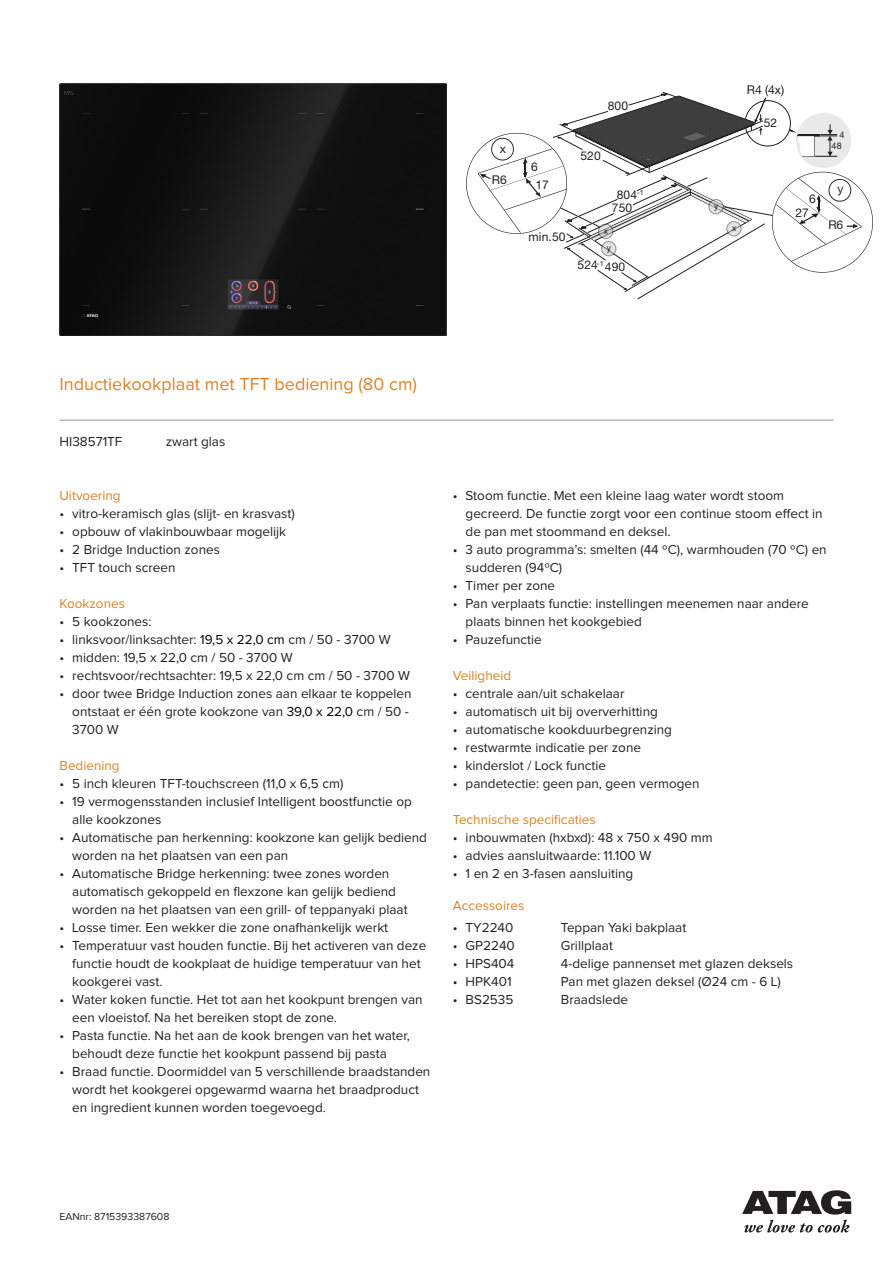
<style>
.page{position:relative;width:893px;height:1263px;background:#fff}
.page>*{position:absolute;margin:0;border:0;box-sizing:border-box;transform-origin:0 0}
.Productnaam{font:18px "Proxima Nova";color:#db8225}
.type_overzicht{font:13.5px/18px "Proxima Nova";color:#231f20}
.producttekst_tussenkop{font:13.5px "Proxima Nova";color:#db8225}
.t1{font:12px/18.8px "Helvetica Neue LT Std";letter-spacing:.01em;color:#231f20}
.EANnr{font:10.5px "Proxima Nova";color:#231f20}
.t2{font:9px/11.2px "Helvetica Neue LT Std";color:#231f20}
.t3{font:8.55px "Arial";color:#231f20}
.t4{font:7.05px "Helvetica Neue LT Std";color:#231f20}
.s1{color:#000}
</style>
<div class="page">
<svg style="left:744px;top:1220px;width:105px;height:12px"></svg>
<svg style="left:742px;top:1190px;width:109px;height:24px"></svg>
<hr style="left:60px;top:420px;width:773px;height:1px;background:#8a8c8f">
<img style="left:60px;top:83px;width:386px;height:252px">
<svg style="left:466px;top:92px;width:407px;height:207px"></svg>
<p class="t1" style="left:500px;top:139px;width:8px">x</p>
<p class="t1" style="left:492px;top:170px;width:16px">R6</p>
<p class="t1" style="left:608px;top:96px;width:22px">800</p>
<p class="t1" style="left:536px;top:157px;width:15px;text-indent:-4px">6<br>17</p>
<p class="t1" style="left:529px;top:227px;width:39px">min.50</p>
<p class="t1" style="left:580px;top:146px;width:22px">520</p>
<p class="t4" style="left:637px;top:188px;width:8px">-1</p>
<p class="t1" style="left:617px;top:186px;width:22px">804</p>
<p class="t1" style="left:612px;top:198px;width:22px">750</p>
<p class="t3" style="left:604px;top:225px;width:6px">x</p>
<p class="t3" style="left:607px;top:242px;width:6px">y</p>
<p class="t4" style="left:597px;top:259px;width:8px">-1</p>
<p class="t1" style="left:577px;top:256px;width:22px">524</p>
<p class="t1" style="left:605px;top:257px;width:22px">490</p>
<p class="t3" style="left:714px;top:200px;width:6px">y</p>
<p class="t1" style="left:747px;top:80px;width:39px">R4 (4x)</p>
<p class="t1" style="left:764px;top:114px;width:15px">52</p>
<p class="t3" style="left:732px;top:222px;width:6px">x</p>
<p class="t1" style="left:809px;top:190px;width:8px">6</p>
<p class="t1" style="left:796px;top:203px;width:15px">27</p>
<p class="t2" style="left:832px;top:129px;width:14px;text-indent:8px">4<br>48</p>
<p class="t1" style="left:837px;top:179px;width:8px">y</p>
<p class="t1" style="left:828px;top:215px;width:16px">R6</p>
<p class="Productnaam" style="left:60px;top:376px;width:359px">Inductiekookplaat met TFT bediening (80 cm)</p>
<p class="type_overzicht" style="left:60px;top:433px;width:64px">HI38571TF</p>
<p class="type_overzicht" style="left:166px;top:433px;width:61px">zwart glas</p>
<p class="producttekst_tussenkop" style="left:60px;top:489px;width:63px">Uitvoering</p>
<p class="type_overzicht" style="left:60px;top:505px;width:237px">• vitro-keramisch glas (slijt- en krasvast)</p>
<p class="type_overzicht" style="left:60px;top:523px;width:228px">• opbouw of vlakinbouwbaar mogelijk</p>
<p class="type_overzicht" style="left:60px;top:541px;width:162px">• 2 Bridge Induction zones</p>
<p class="type_overzicht" style="left:60px;top:559px;width:117px">• TFT touch screen</p>
<p class="producttekst_tussenkop" style="left:60px;top:597px;width:67px">Kookzones</p>
<p class="type_overzicht" style="left:60px;top:613px;width:93px">• 5 kookzones:</p>
<p class="type_overzicht" style="left:60px;top:631px;width:333px">• linksvoor/linksachter: <span class="s1">19,5 x 22,0 cm</span> cm / 50 - 3700 W</p>
<p class="type_overzicht" style="left:60px;top:649px;width:235px">• midden: 19,5 x 22,0 cm / 50 - 3700 W</p>
<p class="type_overzicht" style="left:60px;top:667px;width:352px">• rechtsvoor/rechtsachter: 19,5 x 22,0 cm cm / 50 - 3700 W</p>
<p class="type_overzicht" style="left:72px;top:685px;width:341px;text-indent:-13px">• door twee Bridge Induction zones aan elkaar te koppelen ontstaat er één grote kookzone van <span class="s1">39,0 x 22,0</span> cm / 50 -<br>3700 W</p>
<p class="producttekst_tussenkop" style="left:60px;top:759px;width:62px">Bediening</p>
<p class="type_overzicht" style="left:60px;top:775px;width:285px">• 5 inch kleuren TFT-touchscreen (11,0 x 6,5 cm)</p>
<p class="type_overzicht" style="left:72px;top:793px;width:341px;text-indent:-13px">• 19 vermogensstanden inclusief Intelligent boostfunctie op alle kookzones</p>
<p class="type_overzicht" style="left:72px;top:829px;width:356px;text-indent:-13px">• Automatische pan herkenning: kookzone kan gelijk bediend worden na het plaatsen van een pan</p>
<p class="type_overzicht" style="left:72px;top:865px;width:337px;text-indent:-13px">• Automatische Bridge herkenning: twee zones worden automatisch gekoppeld en flexzone kan gelijk bediend worden na het plaatsen van een grill- of teppanyaki plaat</p>
<p class="type_overzicht" style="left:60px;top:919px;width:330px">• Losse timer. Een wekker die zone onafhankelijk werkt</p>
<p class="type_overzicht" style="left:72px;top:937px;width:355px;text-indent:-13px">• Temperatuur vast houden functie. Bij het activeren van deze functie houdt de kookplaat de huidige temperatuur van het kookgerei vast.</p>
<p class="type_overzicht" style="left:72px;top:991px;width:352px;text-indent:-13px">• Water koken functie. Het tot aan het kookpunt brengen van een vloeistof. Na het bereiken stopt de zone.</p>
<p class="type_overzicht" style="left:72px;top:1027px;width:339px;text-indent:-13px">• Pasta functie. Na het aan de kook brengen van het water, behoudt deze functie het kookpunt passend bij pasta</p>
<p class="type_overzicht" style="left:72px;top:1063px;width:360px;text-indent:-13px">• Braad functie. Doormiddel van 5 verschillende braadstanden wordt het kookgerei opgewarmd waarna het braadproduct en ingredient kunnen worden toegevoegd.</p>
<p class="type_overzicht" style="left:466px;top:487px;width:359px;text-indent:-13px">• Stoom functie. Met een kleine laag water wordt stoom gecreerd. De functie zorgt voor een continue stoom effect in de pan met stoommand en deksel.</p>
<p class="type_overzicht" style="left:466px;top:541px;width:363px;text-indent:-13px">• 3 auto programma’s: smelten (44 ºC), warmhouden (70 ºC) en sudderen (94ºC)</p>
<p class="type_overzicht" style="left:453px;top:577px;width:104px">• Timer per zone</p>
<p class="type_overzicht" style="left:466px;top:595px;width:345px;text-indent:-13px">• Pan verplaats functie: instellingen meenemen naar andere plaats binnen het kookgebied</p>
<p class="type_overzicht" style="left:453px;top:631px;width:90px">• Pauzefunctie</p>
<p class="producttekst_tussenkop" style="left:453px;top:669px;width:60px">Veiligheid</p>
<p class="type_overzicht" style="left:453px;top:685px;width:173px">• centrale aan/uit schakelaar</p>
<p class="type_overzicht" style="left:453px;top:703px;width:206px">• automatisch uit bij oververhitting</p>
<p class="type_overzicht" style="left:453px;top:721px;width:221px">• automatische kookduurbegrenzing</p>
<p class="type_overzicht" style="left:453px;top:739px;width:190px">• restwarmte indicatie per zone</p>
<p class="type_overzicht" style="left:453px;top:757px;width:155px">• kinderslot / Lock functie</p>
<p class="type_overzicht" style="left:453px;top:775px;width:248px">• pandetectie: geen pan, geen vermogen</p>
<p class="producttekst_tussenkop" style="left:453px;top:813px;width:144px">Technische specificaties</p>
<p class="type_overzicht" style="left:453px;top:829px;width:261px">• inbouwmaten (hxbxd): 48 x 750 x 490 mm</p>
<p class="type_overzicht" style="left:453px;top:847px;width:200px">• advies aansluitwaarde: 11.100 W</p>
<p class="type_overzicht" style="left:453px;top:865px;width:182px">• 1 en 2 en 3-fasen aansluiting</p>
<p class="producttekst_tussenkop" style="left:453px;top:899px;width:73px">Accessoires</p>
<p class="type_overzicht" style="left:453px;top:919px;width:62px">• TY2240</p>
<p class="type_overzicht" style="left:561px;top:919px;width:127px">Teppan Yaki bakplaat</p>
<p class="type_overzicht" style="left:453px;top:937px;width:63px">• GP2240</p>
<p class="type_overzicht" style="left:561px;top:937px;width:54px">Grillplaat</p>
<p class="type_overzicht" style="left:453px;top:955px;width:63px">• HPS404</p>
<p class="type_overzicht" style="left:561px;top:955px;width:234px">4-delige pannenset met glazen deksels</p>
<p class="type_overzicht" style="left:453px;top:973px;width:60px">• HPK401</p>
<p class="type_overzicht" style="left:561px;top:973px;width:222px">Pan met glazen deksel (Ø24 cm - 6 L)</p>
<p class="type_overzicht" style="left:453px;top:991px;width:62px">• BS2535</p>
<p class="type_overzicht" style="left:561px;top:991px;width:69px">Braadslede</p>
<p class="EANnr" style="left:60px;top:1212px;width:111px">EANnr: 8715393387608</p>
</div>
